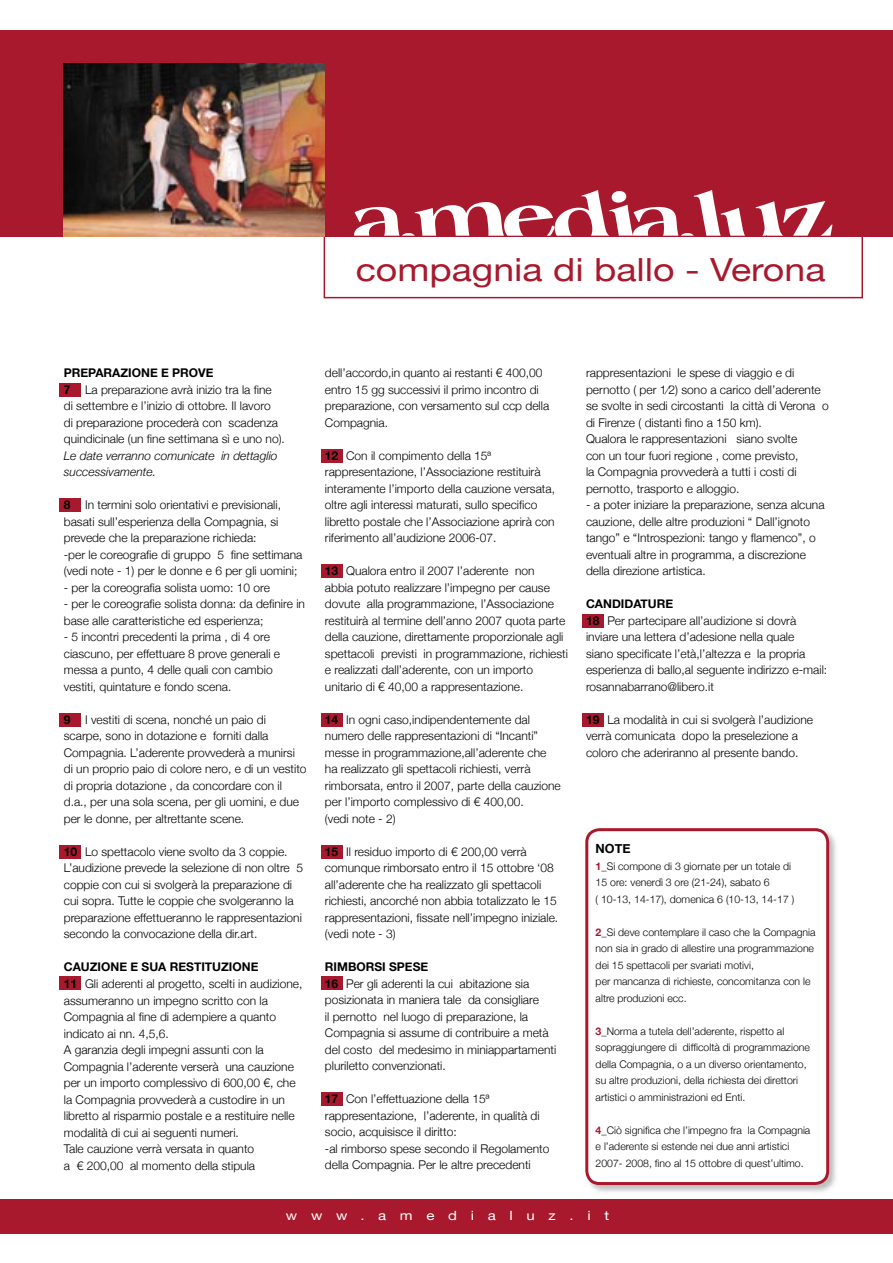
<style>
.page{position:relative;width:893px;height:1263px;background:#fff}
.page>*{position:absolute;margin:0;border:0;box-sizing:border-box;transform-origin:0 0}
.t1{font:31.8px "Helvetica Neue";color:#a9192d;scale:1.18 1}
.t2{font:12.75px "Helvetica Neue";letter-spacing:.915em;color:#fff;scale:1.18 1}
.t3{font:700 12.6px "Helvetica Neue";color:#000}
.t4{font:300 12px/16.5px "Helvetica Neue";color:#000}
.t5{font:italic 300 12px/16.5px "Helvetica Neue";color:#000}
.t6{font:300 10.5px/16.5px "Helvetica Neue";color:#000}
.s1{font-weight:700}
.s2{font-weight:700;color:#a9192d}
</style>
<div class="page">
<img style="left:590px;top:833px;width:246px;height:360px">
<svg style="left:585px;top:828px;width:244px;height:357px"></svg>
<div style="left:0;top:1199px;width:893px;height:34px;background:#a9192d"></div>
<div style="left:0;top:30px;width:893px;height:207px;background:#a9192d"></div>
<svg style="left:324px;top:190px;width:539px;height:108px"></svg>
<img style="left:64px;top:64px;width:261px;height:173px">
<div style="left:583px;top:614px;width:21px;height:14px;background:#a9192d"></div>
<div style="left:583px;top:713px;width:21px;height:14px;background:#a9192d"></div>
<div style="left:321px;top:564px;width:21px;height:14px;background:#a9192d"></div>
<div style="left:321px;top:713px;width:21px;height:14px;background:#a9192d"></div>
<div style="left:60px;top:498px;width:21px;height:14px;background:#a9192d"></div>
<div style="left:321px;top:449px;width:21px;height:14px;background:#a9192d"></div>
<div style="left:321px;top:844px;width:21px;height:14px;background:#a9192d"></div>
<div style="left:321px;top:976px;width:21px;height:14px;background:#a9192d"></div>
<div style="left:321px;top:1092px;width:21px;height:14px;background:#a9192d"></div>
<div style="left:60px;top:383px;width:21px;height:14px;background:#a9192d"></div>
<div style="left:60px;top:713px;width:21px;height:14px;background:#a9192d"></div>
<div style="left:60px;top:844px;width:21px;height:14px;background:#a9192d"></div>
<div style="left:60px;top:976px;width:21px;height:14px;background:#a9192d"></div>
<h1 class="t1" style="left:356px;top:251px;width:399px">compagnia di ballo - Verona</h1>
<p class="t4" style="left:64px;top:365px;width:223px"><span class="s1">PREPARAZIONE E PROVE<br>7</span> La preparazione avrà inizio tra la fine<br>di settembre e l’inizio di ottobre. Il lavoro<br>di preparazione procederà con scadenza quindicinale (un fine settimana sì e uno no).</p>
<p class="t5" style="left:64px;top:447px;width:215px">Le date verranno comunicate in dettaglio successivamente.</p>
<p class="t4" style="left:64px;top:497px;width:240px"><span class="s1">8</span> In termini solo orientativi e previsionali, basati sull’esperienza della Compagnia, si prevede che la preparazione richieda:<br>-per le coreografie di gruppo 5 fine settimana (vedi note - 1) per le donne e 6 per gli uomini;</p>
<p class="t4" style="left:64px;top:579px;width:208px">- per la coreografia solista uomo: 10 ore</p>
<p class="t4" style="left:64px;top:596px;width:243px">- per le coreografie solista donna: da definire in base alle caratteristiche ed esperienza;</p>
<p class="t4" style="left:64px;top:629px;width:218px">- 5 incontri precedenti la prima , di 4 ore ciascuno, per effettuare 8 prove generali e messa a punto, 4 delle quali con cambio vestiti, quintature e fondo scena.</p>
<p class="t4" style="left:64px;top:711px;width:244px"><span class="s1">9</span> I vestiti di scena, nonché un paio di scarpe, sono in dotazione e forniti dalla Compagnia. L’aderente provvederà a munirsi di un proprio paio di colore nero, e di un vestito di propria dotazione , da concordare con il d.a., per una sola scena, per gli uomini, e due per le donne, per altrettante scene.</p>
<p class="t4" style="left:64px;top:843px;width:241px"><span class="s1">10</span> Lo spettacolo viene svolto da 3 coppie.<br>L’audizione prevede la selezione di non oltre 5 coppie con cui si svolgerà la preparazione di cui sopra. Tutte le coppie che svolgeranno la preparazione effettueranno le rappresentazioni secondo la convocazione della dir.art.</p>
<p class="t4" style="left:64px;top:959px;width:240px"><span class="s1">CAUZIONE E SUA RESTITUZIONE<br>11</span> Gli aderenti al progetto, scelti in audizione, assumeranno un impegno scritto con la Compagnia al fine di adempiere a quanto indicato ai nn. 4,5,6.<br>A garanzia degli impegni assunti con la Compagnia l’aderente verserà una cauzione per un importo complessivo di 600,00 €, che la Compagnia provvederà a custodire in un libretto al risparmio postale e a restituire nelle modalità di cui ai seguenti numeri.<br>Tale cauzione verrà versata in quanto<br>a € 200,00 al momento della stipula</p>
<p class="t2" style="left:286px;top:1208px;width:275px">www.amedialuz.it</p>
<p class="t4" style="left:325px;top:365px;width:226px">dell’accordo,in quanto ai restanti € 400,00 entro 15 gg successivi il primo incontro di preparazione, con versamento sul ccp della Compagnia.</p>
<p class="t4" style="left:325px;top:447px;width:232px"><span class="s1">12</span> Con il compimento della 15ª rappresentazione, l’Associazione restituirà interamente l’importo della cauzione versata, oltre agli interessi maturati, sullo specifico libretto postale che l’Associazione aprirà con riferimento all’audizione 2006-07.</p>
<p class="t4" style="left:325px;top:563px;width:245px"><span class="s1">13</span> Qualora entro il 2007 l’aderente non<br>abbia potuto realizzare l’impegno per cause dovute alla programmazione, l’Associazione restituirà al termine dell’anno 2007 quota parte della cauzione, direttamente proporzionale agli spettacoli previsti in programmazione, richiesti e realizzati dall’aderente, con un importo unitario di € 40,00 a rappresentazione.</p>
<p class="t4" style="left:325px;top:711px;width:237px"><span class="s1">14</span> In ogni caso,indipendentemente dal numero delle rappresentazioni di “Incanti” messe in programmazione,all’aderente che ha realizzato gli spettacoli richiesti, verrà rimborsata, entro il 2007, parte della cauzione per l’importo complessivo di € 400,00.<br>(vedi note - 2)</p>
<p class="t4" style="left:325px;top:843px;width:235px"><span class="s1">15</span> Il residuo importo di € 200,00 verrà comunque rimborsato entro il 15 ottobre ‘08 all’aderente che ha realizzato gli spettacoli richiesti, ancorché non abbia totalizzato le 15 rappresentazioni, fissate nell’impegno iniziale. (vedi note - 3)</p>
<p class="t4" style="left:325px;top:959px;width:233px"><span class="s1">RIMBORSI SPESE<br>16</span> Per gli aderenti la cui abitazione sia posizionata in maniera tale da consigliare<br>il pernotto nel luogo di preparazione, la Compagnia si assume di contribuire a metà del costo del medesimo in miniappartamenti pluriletto convenzionati.</p>
<p class="t4" style="left:325px;top:1091px;width:226px"><span class="s1">17</span> Con l’effettuazione della 15ª rappresentazione, l’aderente, in qualità di socio, acquisisce il diritto:<br>-al rimborso spese secondo il Regolamento della Compagnia. Per le altre precedenti</p>
<p class="t4" style="left:586px;top:365px;width:244px">rappresentazioni le spese di viaggio e di pernotto ( per 1⁄2) sono a carico dell’aderente se svolte in sedi circostanti la città di Verona o di Firenze ( distanti fino a 150 km).<br>Qualora le rappresentazioni siano svolte<br>con un tour fuori regione , come previsto,<br>la Compagnia provvederà a tutti i costi di pernotto, trasporto e alloggio.</p>
<p class="t4" style="left:586px;top:497px;width:240px">- a poter iniziare la preparazione, senza alcuna cauzione, delle altre produzioni “ Dall’ignoto tango” e “Introspezioni: tango y flamenco”, o eventuali altre in programma, a discrezione della direzione artistica.</p>
<p class="t4" style="left:586px;top:596px;width:243px"><span class="s1">CANDIDATURE<br>18</span> Per partecipare all’audizione si dovrà inviare una lettera d’adesione nella quale<br>siano specificate l’età,l’altezza e la propria esperienza di ballo,al seguente indirizzo e-mail: rosannabarrano@libero.it</p>
<p class="t4" style="left:586px;top:711px;width:229px"><span class="s1">19</span> La modalità in cui si svolgerà l’audizione verrà comunicata dopo la preselezione a coloro che aderiranno al presente bando.</p>
<p class="t3" style="left:596px;top:841px;width:37px">NOTE</p>
<p class="t6" style="left:596px;top:857px;width:200px"><span class="s2">1</span>_Si compone di 3 giornate per un totale di<br>15 ore: venerdì 3 ore (21-24), sabato 6<br>( 10-13, 14-17), domenica 6 (10-13, 14-17 )</p>
<p class="t6" style="left:596px;top:923px;width:222px"><span class="s2">2</span>_Si deve contemplare il caso che la Compagnia non sia in grado di allestire una programmazione dei 15 spettacoli per svariati motivi,<br>per mancanza di richieste, concomitanza con le altre produzioni ecc.</p>
<p class="t6" style="left:596px;top:1022px;width:216px"><span class="s2">3</span>_Norma a tutela dell’aderente, rispetto al sopraggiungere di difficoltà di programmazione della Compagnia, o a un diverso orientamento, su altre produzioni, della richiesta dei direttori artistici o amministrazioni ed Enti.</p>
<p class="t6" style="left:596px;top:1121px;width:216px"><span class="s2">4</span>_Ciò significa che l’impegno fra la Compagnia e l’aderente si estende nei due anni artistici<br>2007- 2008, fino al 15 ottobre di quest’ultimo.</p>
</div>
